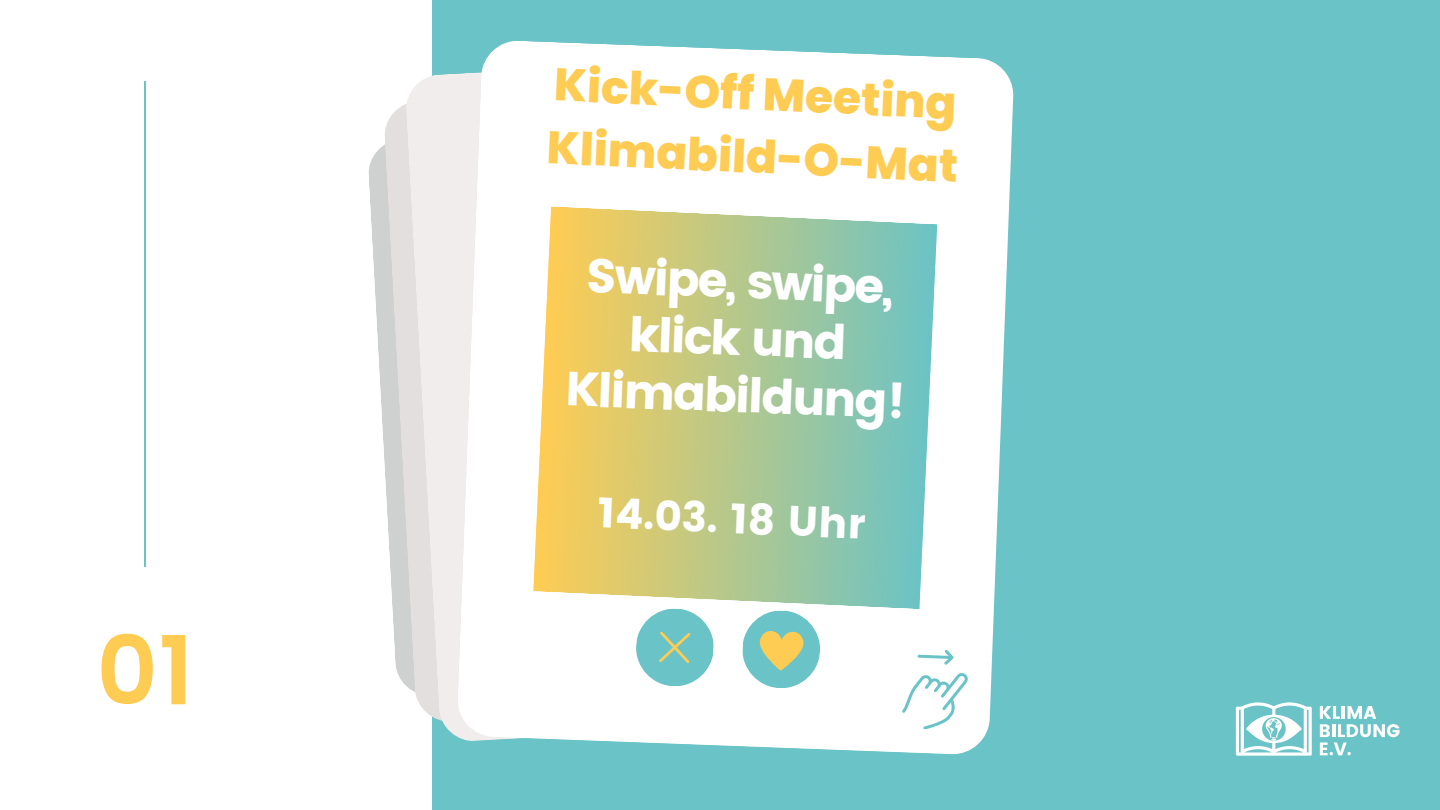
<style>
.page{position:relative;width:1440px;height:810px;background:#fff}
.page>*{position:absolute;margin:0;border:0;box-sizing:border-box;transform-origin:0 0}
.t1{font:600 95px "Poppins";color:#ffcc53}
.t2{font:47.7px/57px "Poppins";color:#fff;text-align:center}
.t3{font:800 45.5px/63px "Poppins";color:#ffcc53}
.t4{font:41.9px "Poppins";color:#fff}
</style>
<div class="page">
<div style="left:432px;top:0;width:1008px;height:810px;background:#6ac3c6"></div>
<hr style="left:144px;top:81px;width:2px;height:486px;background:#6ac3c6">
<svg style="left:1320px;top:706px;width:80px;height:49px"></svg>
<svg style="left:1236px;top:702px;width:76px;height:54px"></svg>
<svg style="left:368px;top:146px;width:15px;height:282px"></svg>
<svg style="left:383px;top:105px;width:22px;height:580px;fill:#d2d3d2"></svg>
<svg style="left:405px;top:73px;width:52px;height:664px;background:#ebe8e8"></svg>
<svg style="left:457px;top:41px;width:557px;height:714px;background:#f0f8f9"></svg>
<svg style="left:635px;top:609px;width:80px;height:78px"></svg>
<svg style="left:742px;top:610px;width:79px;height:79px"></svg>
<svg style="left:901px;top:649px;width:68px;height:82px;background:#eaf6f6"></svg>
<svg style="left:533px;top:206px;width:404px;height:403px;background:#bbcc95"></svg>
<h1 class="t1" style="left:96px;top:605px;width:98px">01</h1>
<p class="t3" style="left:552px;top:52px;width:413px;rotate:3deg">Kick-Off Meeting<br>Klimabild-O-Mat</p>
<p class="t2" style="left:570px;top:247px;width:342px;rotate:2deg">Swipe, swipe, klick und<br>Klimabildung!</p>
<p class="t4" style="left:599px;top:489px;width:269px;rotate:2deg">14.03. 18 Uhr</p>
</div>
